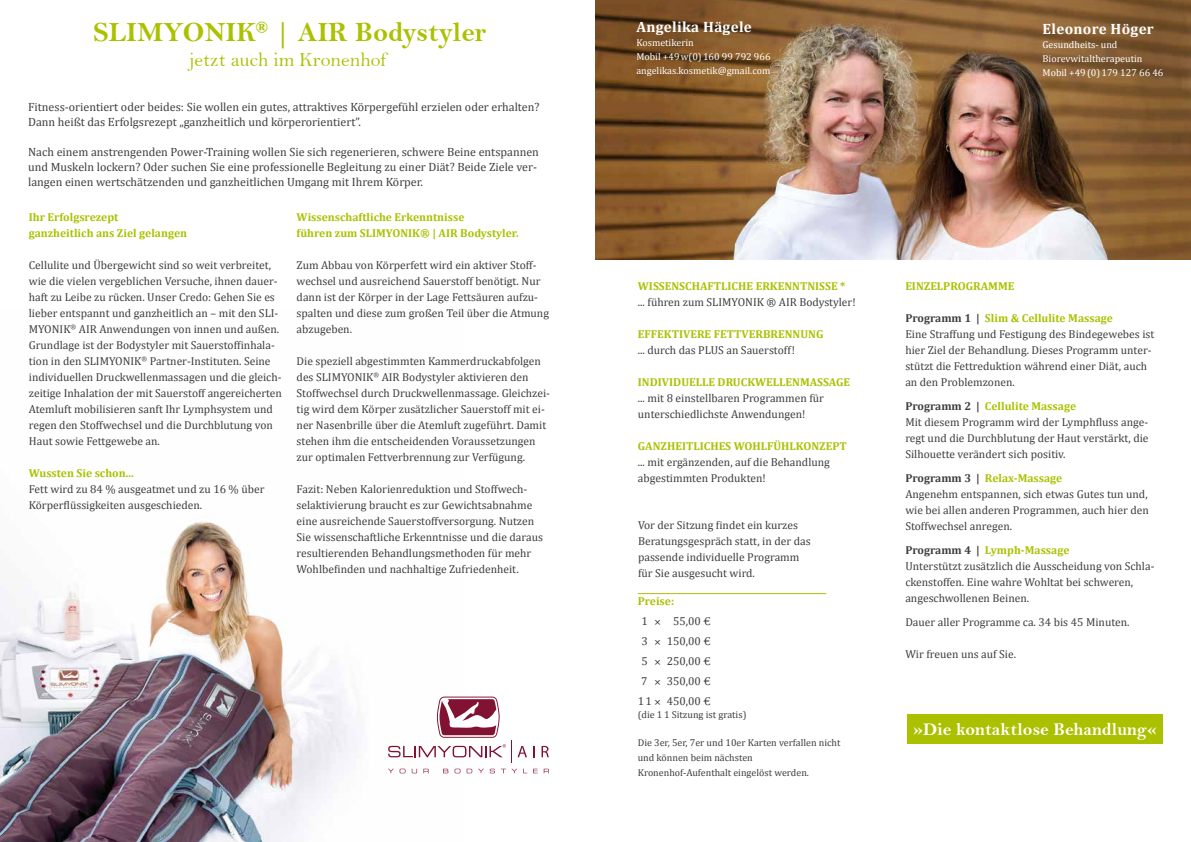
<style>
.page{position:relative;width:1191px;height:842px;background:#fff}
.page>*{position:absolute;margin:0;border:0;box-sizing:border-box;transform-origin:0 0}
.t1{font:28px "Bell MT Bold";color:#abc100}
.t2{font:20px "Bell";color:#abc100}
.t3{font:18px "Bell MT Bold";color:#fff}
.t4{font:700 15px "Cambria";letter-spacing:.02em;color:#fff}
.t5{font:12px/15px "Cambria";color:#3e3d40}
.t6{font:11.5px/16px "Cambria";color:#3e3d40}
.t7{font:700 11.5px/16px "Cambria";color:#abc100}
.t8{font:10px/14px "Cambria";color:#fff}
.t9{font:10px/15px "Cambria";color:#3e3d40}
.s1{font-weight:700}
.s2{font-weight:700;color:#abc100}
</style>
<div class="page">
<img style="left:0;top:521px;width:463px;height:321px">
<svg style="left:541px;top:746px;width:8px;height:11px"></svg>
<svg style="left:388px;top:769px;width:17px;height:4px"></svg>
<svg style="left:412px;top:769px;width:5px;height:4px"></svg>
<svg style="left:423px;top:769px;width:5px;height:4px"></svg>
<svg style="left:443px;top:769px;width:5px;height:4px"></svg>
<svg style="left:454px;top:769px;width:6px;height:4px"></svg>
<svg style="left:467px;top:769px;width:5px;height:4px"></svg>
<svg style="left:478px;top:769px;width:6px;height:4px"></svg>
<svg style="left:490px;top:769px;width:5px;height:4px"></svg>
<svg style="left:501px;top:769px;width:16px;height:4px"></svg>
<svg style="left:533px;top:769px;width:4px;height:4px"></svg>
<svg style="left:544px;top:769px;width:5px;height:4px"></svg>
<svg style="left:388px;top:697px;width:139px;height:66px"></svg>
<img style="left:595px;top:0;width:596px;height:260px">
<hr style="left:638px;top:593px;width:188px;height:1px;background:#abc100">
<div style="left:907px;top:714px;width:255px;height:30px;background:#abc100"></div>
<h1 class="t1" style="left:94px;top:16px;width:394px">SLIMYONIK<sup>®</sup> | AIR Bodystyler</h1>
<h2 class="t2" style="left:189px;top:48px;width:199px">jetzt auch im Kronenhof</h2>
<p class="t5" style="left:28px;top:100px;width:513px">Fitness-orientiert oder beides: Sie wollen ein gutes, attraktives Körpergefühl erzielen oder erhalten?<br>Dann heißt das Erfolgsrezept „ganzheitlich und körperorientiert”.</p>
<p class="t5" style="left:28px;top:145px;width:512px">Nach einem anstrengenden Power-Training wollen Sie sich regenerieren, schwere Beine entspannen und Muskeln lockern? Oder suchen Sie eine professionelle Begleitung zu einer Diät? Beide Ziele ver&shy;langen einen wertschätzenden und ganzheitlichen Umgang mit Ihrem Körper.</p>
<p class="t7" style="left:29px;top:209px;width:160px">Ihr Erfolgsrezept<br>ganzheitlich ans Ziel gelangen</p>
<p class="t6" style="left:29px;top:257px;width:255px">Cellulite und Übergewicht sind so weit verbreitet, wie die vielen vergeblichen Versuche, ihnen dauer&shy;haft zu Leibe zu rücken. Unser Credo: Gehen Sie es lieber entspannt und ganzheitlich an – mit den SLI-MYONIK<sup>®</sup> AIR Anwendungen von innen und außen.<br>Grundlage ist der Bodystyler mit Sauerstoffinhala&shy;tion in den SLIMYONIK<sup>®</sup> Partner-Instituten. Seine individuellen Druckwellenmassagen und die gleich&shy;zeitige Inhalation der mit Sauerstoff angereicherten Atemluft mobilisieren sanft Ihr Lymphsystem und regen den Stoffwechsel und die Durchblutung von Haut sowie Fettgewebe an.</p>
<p class="t7" style="left:29px;top:465px;width:106px">Wussten Sie schon...</p>
<p class="t6" style="left:29px;top:481px;width:237px">Fett wird zu 84 % ausgeatmet und zu 16 % über<br>Körperflüssigkeiten ausgeschieden.</p>
<p class="t7" style="left:297px;top:209px;width:224px">Wissenschaftliche Erkenntnisse<br>führen zum SLIMYONIK® | AIR Bodystyler.</p>
<p class="t6" style="left:297px;top:257px;width:254px">Zum Abbau von Körperfett wird ein aktiver Stoff&shy;wechsel und ausreichend Sauerstoff benötigt. Nur dann ist der Körper in der Lage Fettsäuren aufzu&shy;spalten und diese zum großen Teil über die Atmung abzugeben.</p>
<p class="t6" style="left:297px;top:353px;width:255px">Die speziell abgestimmten Kammerdruckabfolgen des SLIMYONIK<sup>®</sup> AIR Bodystyler aktivieren den Stoffwechsel durch Druckwellenmassage. Gleichzei&shy;tig wird dem Körper zusätzlicher Sauerstoff mit ei&shy;ner Nasenbrille über die Atemluft zugeführt. Damit stehen ihm die entscheidenden Voraussetzungen zur optimalen Fettverbrennung zur Verfügung.</p>
<p class="t6" style="left:297px;top:481px;width:248px">Fazit: Neben Kalorienreduktion und Stoffwech&shy;selaktivierung braucht es zur Gewichtsabnahme eine ausreichende Sauerstoffversorgung. Nutzen Sie wissenschaftliche Erkenntnisse und die daraus resultierenden Behandlungsmethoden für mehr Wohlbefinden und nachhaltige Zufriedenheit.</p>
<h3 class="t4" style="left:636px;top:18px;width:117px">Angelika Hägele</h3>
<p class="t8" style="left:636px;top:36px;width:136px">Kosmetikerin<br>Mobil +49w(0)160 99 792 966 angelikas.kosmetik@gmail.com</p>
<h3 class="t4" style="left:1042px;top:20px;width:113px">Eleonore Höger</h3>
<p class="t8" style="left:1042px;top:38px;width:122px">Gesundheits- und<br>Biorevwitaltherapeutin<br>Mobil +49(0)179 127 66 46</p>
<p class="t7" style="left:638px;top:278px;width:209px">WISSENSCHAFTLICHE ERKENNTNISSE *</p>
<p class="t6" style="left:638px;top:294px;width:219px">... führen zum SLIMYONIK ® AIR Bodystyler!</p>
<p class="t7" style="left:638px;top:326px;width:187px">EFFEKTIVERE FETTVERBRENNUNG</p>
<p class="t6" style="left:638px;top:342px;width:159px">... durch das PLUS an Sauerstoff!</p>
<p class="t7" style="left:638px;top:374px;width:214px">INDIVIDUELLE DRUCKWELLENMASSAGE</p>
<p class="t6" style="left:638px;top:390px;width:187px">... mit 8 einstellbaren Programmen für unterschiedlichste Anwendungen!</p>
<p class="t7" style="left:638px;top:438px;width:210px">GANZHEITLICHES WOHLFÜHLKONZEPT</p>
<p class="t6" style="left:638px;top:454px;width:193px">... mit ergänzenden, auf die Behandlung abgestimmten Produkten!</p>
<p class="t6" style="left:638px;top:517px;width:174px">Vor der Sitzung findet ein kurzes<br>Beratungsgespräch statt, in der das passende individuelle Programm für Sie ausgesucht wird.</p>
<p class="t7" style="left:637px;top:592px;width:38px">Preise:</p>
<p class="t6" style="left:641px;top:613px;width:8px">1</p>
<p class="t6" style="left:673px;top:613px;width:39px">55,00 €</p>
<p class="t6" style="left:641px;top:633px;width:8px">3</p>
<p class="t6" style="left:667px;top:633px;width:45px">150,00 €</p>
<p class="t6" style="left:641px;top:653px;width:8px">5</p>
<p class="t6" style="left:667px;top:653px;width:45px">250,00 €</p>
<p class="t6" style="left:641px;top:673px;width:8px">7</p>
<p class="t6" style="left:666px;top:673px;width:45px">350,00 €</p>
<p class="t6" style="left:637px;top:693px;width:16px">11</p>
<p class="t6" style="left:666px;top:693px;width:45px">450,00 €</p>
<p class="t9" style="left:637px;top:707px;width:110px">(die 1 1 Sitzung ist gratis)</p>
<p class="t9" style="left:637px;top:735px;width:204px">Die 3er, 5er, 7er und 10er Karten verfallen nicht und können beim nächsten<br>Kronenhof-Aufenthalt eingelöst werden.</p>
<p class="t7" style="left:905px;top:278px;width:111px">EINZELPROGRAMME</p>
<p class="t6" style="left:905px;top:310px;width:250px"><span class="s1">Programm 1 |</span> <span class="s2">Slim &amp; Cellulite Massage<br></span>Eine Straffung und Festigung des Bindegewebes ist hier Ziel der Behandlung. Dieses Programm unter&shy;stützt die Fettreduktion während einer Diät, auch an den Problemzonen.</p>
<p class="t6" style="left:905px;top:398px;width:245px"><span class="s1">Programm 2 |</span> <span class="s2">Cellulite Massage<br></span>Mit diesem Programm wird der Lymphfluss ange&shy;regt und die Durchblutung der Haut verstärkt, die Silhouette verändert sich positiv.</p>
<p class="t6" style="left:905px;top:470px;width:245px"><span class="s1">Programm 3 |</span> <span class="s2">Relax-Massage<br></span>Angenehm entspannen, sich etwas Gutes tun und, wie bei allen anderen Programmen, auch hier den Stoffwechsel anregen.</p>
<p class="t6" style="left:905px;top:542px;width:251px"><span class="s1">Programm 4 |</span> <span class="s2">Lymph-Massage<br></span>Unterstützt zusätzlich die Ausscheidung von Schla&shy;ckenstoffen. Eine wahre Wohltat bei schweren, angeschwollenen Beinen.</p>
<p class="t6" style="left:905px;top:614px;width:226px">Dauer aller Programme ca. 34 bis 45 Minuten.</p>
<p class="t6" style="left:905px;top:646px;width:112px">Wir freuen uns auf Sie.</p>
<h3 class="t3" style="left:913px;top:719px;width:244px">»Die kontaktlose Behandlung«</h3>
</div>
